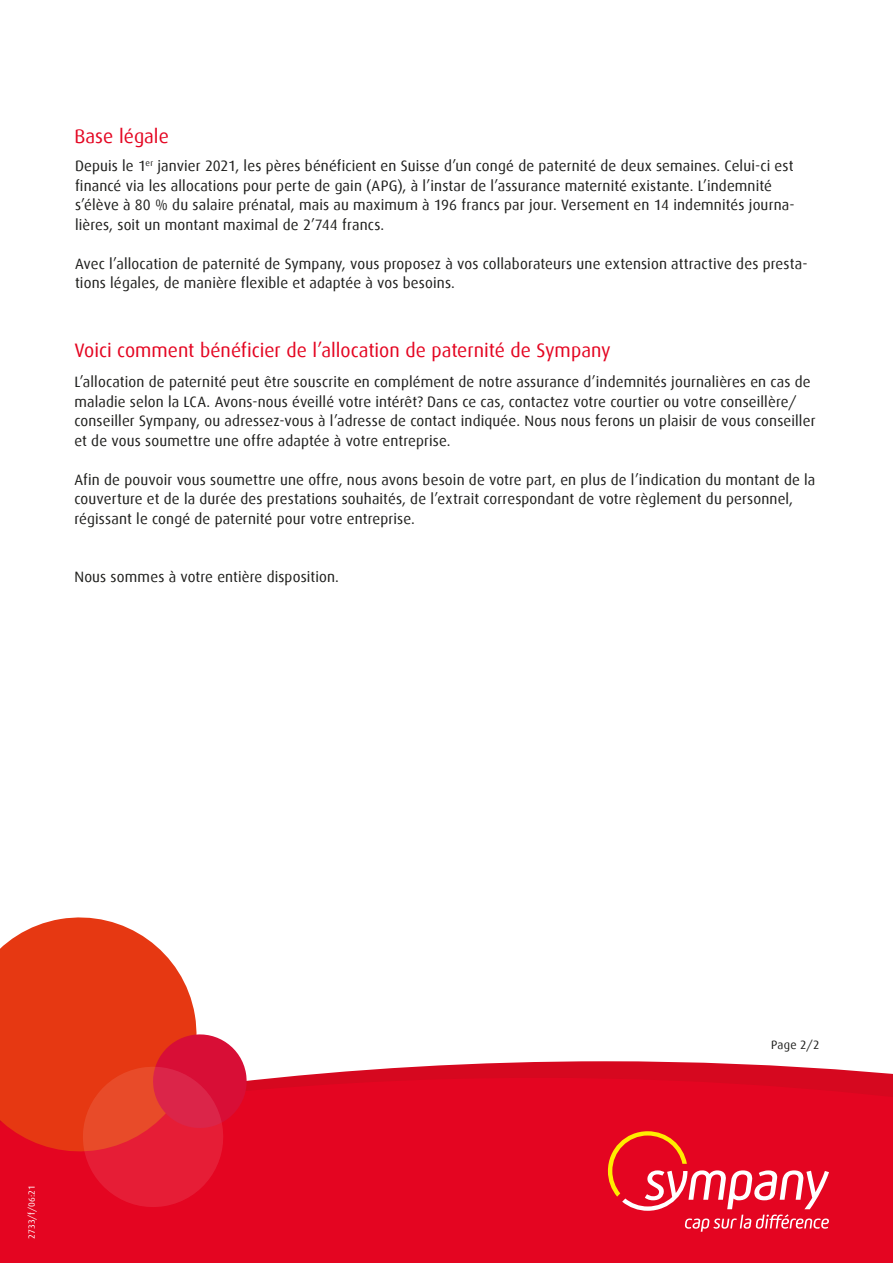
<style>
.page{position:relative;width:893px;height:1263px;background:#fff}
.page>*{position:absolute;margin:0;border:0;box-sizing:border-box;transform-origin:0 0}
.t1{font:19.5px "Dax";color:#e40521}
.t2{font:15px/19.5px "Dax";letter-spacing:.01em;color:#1d1d1b}
.t3{font:12px "Dax";color:#1d1d1b}
.t4{font:9px "Dax";letter-spacing:.005em;color:#fff}
</style>
<div class="page">
<svg style="left:275px;top:1061px;width:618px;height:17px;fill:#d6081f"></svg>
<div style="left:0;top:1078px;width:893px;height:185px;background:#e40521"></div>
<div style="left:579px;top:1113px;width:279px;height:144px;background:#e40521"></div>
<svg style="left:608px;top:1131px;width:221px;height:101px"></svg>
<svg style="left:0;top:917px;width:197px;height:243px;fill:#e63812"></svg>
<svg style="left:77px;top:1031px;width:173px;height:181px"></svg>
<h1 class="t1" style="left:74px;top:125px;width:96px">Base légale</h1>
<p class="t2" style="left:75px;top:156px;width:720px">Depuis le 1<sup>er</sup> janvier 2021, les pères bénéficient en Suisse d’un congé de paternité de deux semaines. Celui-ci est financé via les allocations pour perte de gain (APG), à l’instar de l’assurance maternité existante. L’indemnité s’élève à 80 % du salaire prénatal, mais au maximum à 196 francs par jour. Versement en 14 indemnités journa&shy;lières, soit un montant maximal de 2’744 francs.</p>
<p class="t2" style="left:75px;top:254px;width:734px">Avec l’allocation de paternité de Sympany, vous proposez à vos collaborateurs une extension attractive des presta&shy;tions légales, de manière flexible et adaptée à vos besoins.</p>
<h1 class="t1" style="left:74px;top:339px;width:538px">Voici comment bénéficier de l’allocation de paternité de Sympany</h1>
<p class="t2" style="left:74px;top:372px;width:743px">L’allocation de paternité peut être souscrite en complément de notre assurance d’indemnités journalières en cas de maladie selon la LCA. Avons-nous éveillé votre intérêt? Dans ce cas, contactez votre courtier ou votre conseillère/ conseiller Sympany, ou adressez-vous à l’adresse de contact indiquée. Nous nous ferons un plaisir de vous conseiller et de vous soumettre une offre adaptée à votre entreprise.</p>
<p class="t2" style="left:74px;top:470px;width:742px">Afin de pouvoir vous soumettre une offre, nous avons besoin de votre part, en plus de l’indication du montant de la couverture et de la durée des prestations souhaités, de l’extrait correspondant de votre règlement du personnel, régissant le congé de paternité pour votre entreprise.</p>
<p class="t2" style="left:74px;top:567px;width:266px">Nous sommes à votre entière disposition.</p>
<p class="t4" style="left:27px;top:1239px;width:55px;rotate:-90deg">2733/f/06:21</p>
<p class="t3" style="left:771px;top:1038px;width:50px">Page 2/2</p>
</div>
